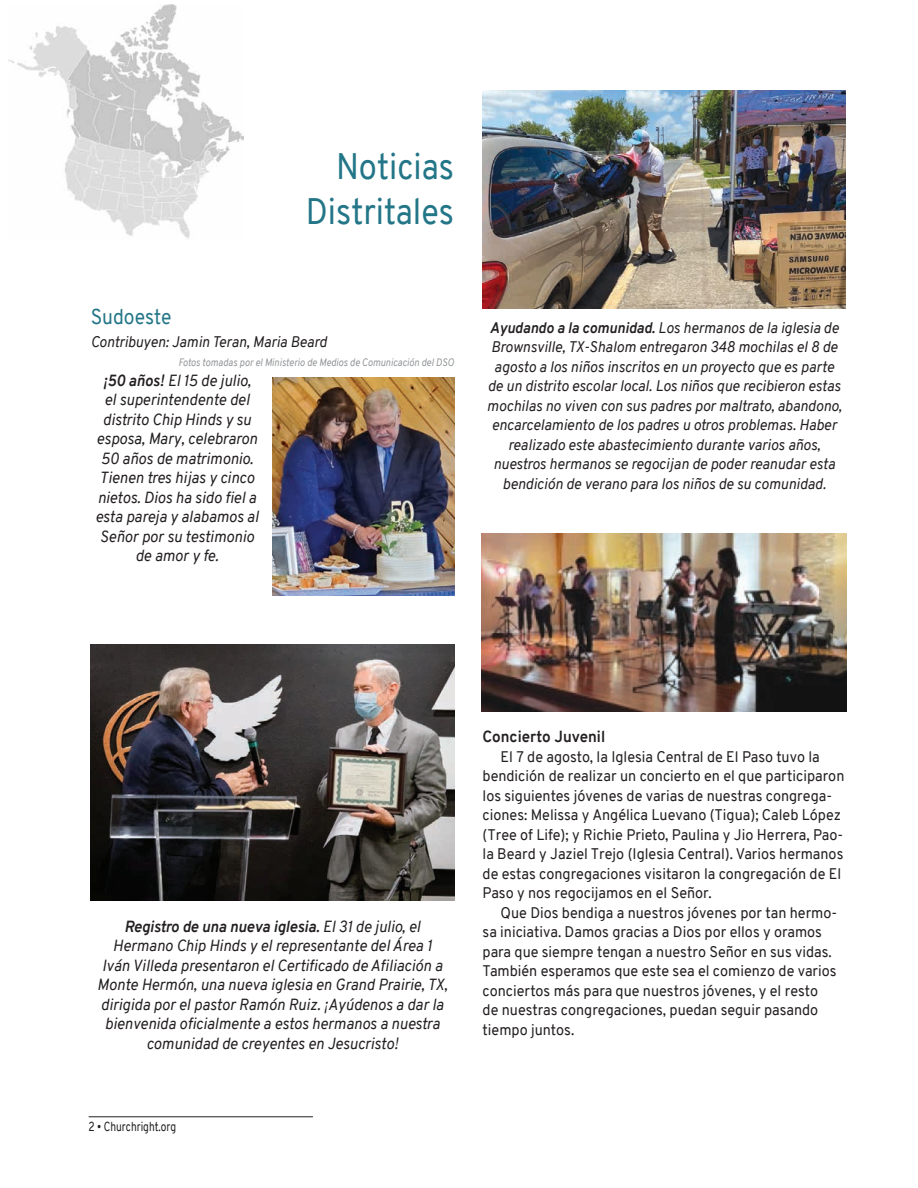
<style>
.page{position:relative;width:918px;height:1188px;background:#fff}
.page>*{position:absolute;margin:0;border:0;box-sizing:border-box;transform-origin:0 0}
.Title-CR{font:36px/45px "Overpass";color:#237687;text-align:right;scale:.9 1}
.News_Title-CR{font:21px "Overpass";color:#237687;scale:.92 1}
.Caption-CR{font:italic 15.75px/19.5px "Overpass";color:#231f20;text-align:center;scale:.96 1}
.News-CR{font:700 15.75px "Overpass";color:#231f20;scale:.96 1}
.News-CR-2{font:15px/19.5px "Overpass";color:#231f20;scale:.96 1}
.Caption-CR-2{font:italic 15px/19.5px "Overpass";color:#231f20;text-align:center;scale:.96 1}
.Contributor{font:italic 15px "Overpass";color:#231f20;scale:.95 1}
.t1{font:12.75px "Overpass";color:#231f20;scale:.8 1}
.Caption-CR-3{font:italic 10.5px "Overpass";color:#939598;scale:.9 1}
.s1{font-weight:700}
</style>
<div class="page">
<hr style="left:89px;top:1116px;width:224px;height:1px;background:#231f20">
<img style="left:8px;top:4px;width:235px;height:235px">
<img style="left:272px;top:378px;width:182px;height:218px">
<img style="left:91px;top:644px;width:363px;height:257px">
<img style="left:483px;top:90px;width:363px;height:218px">
<img style="left:481px;top:533px;width:365px;height:178px">
<p class="Title-CR" style="left:306px;top:144px;width:166px">Noticias<br>Distritales</p>
<p class="News_Title-CR" style="left:91px;top:302px;width:90px">Sudoeste</p>
<p class="Contributor" style="left:91px;top:331px;width:250px">Contribuyen: Jamin Teran, Maria Beard</p>
<p class="Caption-CR-3" style="left:178px;top:355px;width:308px">Fotos tomadas por el Ministerio de Medios de Comunicación del DSO</p>
<p class="Caption-CR" style="left:95px;top:370px;width:172px"><span class="s1">¡50 años!</span> El 15 de julio,<br>el superintendente del distrito Chip Hinds y su esposa, Mary, celebraron<br>50 años de matrimonio.<br>Tienen tres hijas y cinco nietos. Dios ha sido fiel a esta pareja y alabamos al<br>Señor por su testimonio de amor y fe.</p>
<p class="Caption-CR-2" style="left:487px;top:318px;width:371px"><span class="s1">Ayudando a la comunidad.</span> Los hermanos de la iglesia de Brownsville, TX-Shalom entregaron 348 mochilas el 8 de agosto a los niños inscritos en un proyecto que es parte de un distrito escolar local. Los niños que recibieron estas mochilas no viven con sus padres por maltrato, abandono, encarcelamiento de los padres u otros problemas. Haber realizado este abastecimiento durante varios años, nuestros hermanos se regocijan de poder reanudar esta bendición de verano para los niños de su comunidad.</p>
<p class="Caption-CR" style="left:97px;top:916px;width:367px"><span class="s1">Registro de una nueva iglesia.</span> El 31 de julio, el Hermano Chip Hinds y el representante del Área 1<br>Iván Villeda presentaron el Certificado de Afiliación a Monte Hermón, una nueva iglesia en Grand Prairie, TX, dirigida por el pastor Ramón Ruiz. ¡Ayúdenos a dar la bienvenida oficialmente a estos hermanos a nuestra comunidad de creyentes en Jesucristo!</p>
<p class="t1" style="left:89px;top:1117px;width:111px">2 • Churchright.org</p>
<p class="News-CR" style="left:483px;top:726px;width:129px">Concierto Juvenil</p>
<p class="News-CR-2" style="left:483px;top:747px;width:378px;text-indent:18px">El 7 de agosto, la Iglesia Central de El Paso tuvo la bendición de realizar un concierto en el que participaron los siguientes jóvenes de varias de nuestras congrega&shy;ciones: Melissa y Angélica Luevano (Tigua); Caleb López (Tree of Life); y Richie Prieto, Paulina y Jio Herrera, Pao&shy;la Beard y Jaziel Trejo (Iglesia Central). Varios hermanos de estas congregaciones visitaron la congregación de El Paso y nos regocijamos en el Señor.</p>
<p class="News-CR-2" style="left:483px;top:903px;width:371px;text-indent:18px">Que Dios bendiga a nuestros jóvenes por tan hermo&shy;sa iniciativa. Damos gracias a Dios por ellos y oramos para que siempre tengan a nuestro Señor en sus vidas.<br>También esperamos que este sea el comienzo de varios conciertos más para que nuestros jóvenes, y el resto de nuestras congregaciones, puedan seguir pasando tiempo juntos.</p>
</div>
